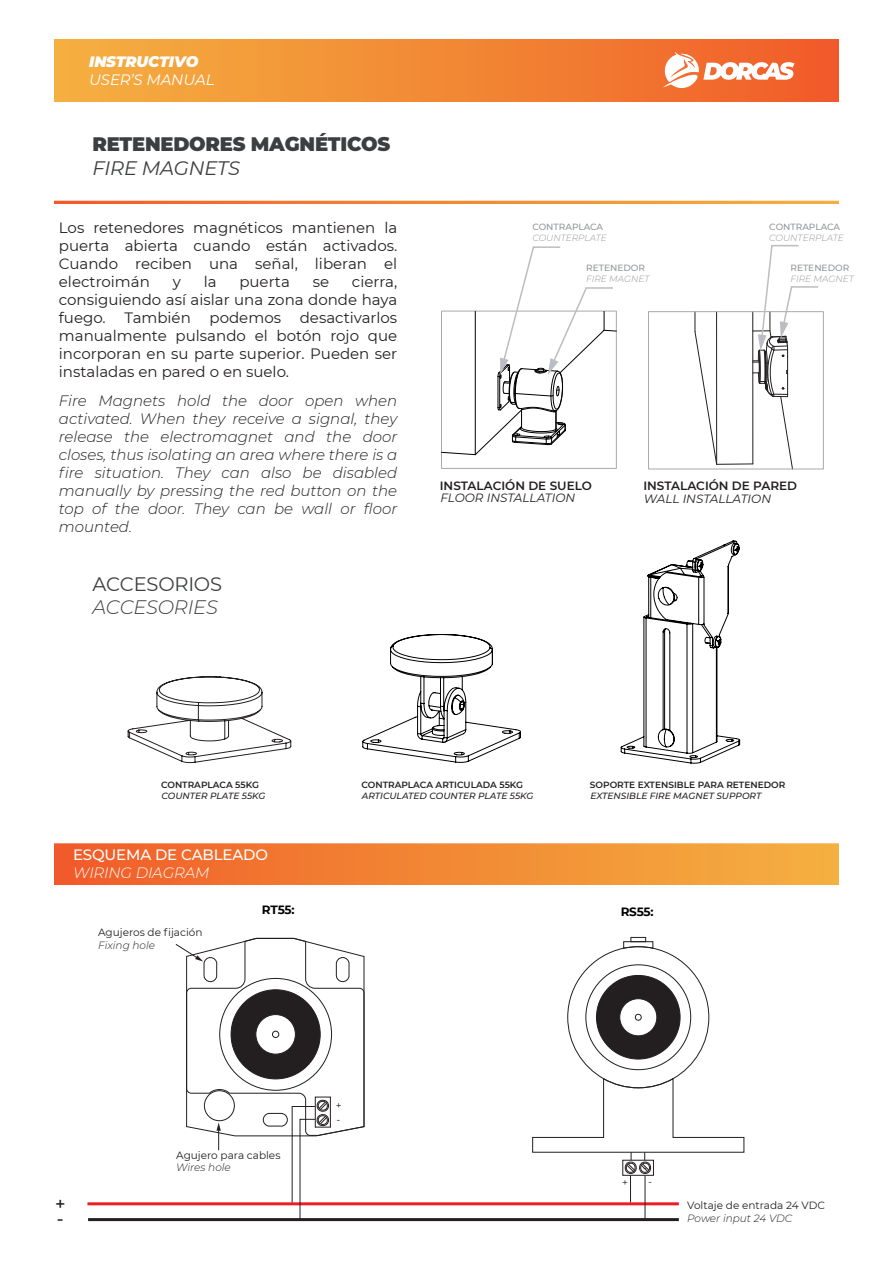
<style>
.page{position:relative;width:893px;height:1263px;background:#fff}
.page>*{position:absolute;margin:0;border:0;box-sizing:border-box;transform-origin:0 0}
.t1{font:900 19.5px "Montserrat";letter-spacing:-.01em;color:#3c3e40}
.t2{font:italic 19.5px "Montserrat";letter-spacing:-.01em;color:#3c3e40}
.t3{font:19.5px "Montserrat";letter-spacing:-.01em;color:#3c3e40}
.t4{font:italic 300 19.5px "Montserrat";letter-spacing:-.01em;color:#3c3e40}
.t5{font:500 18px/15.1px "Montserrat";color:#231f20}
.t6{font:15px/18px "Montserrat";color:#231f20;text-align:justify}
.t7{font:italic 300 15px/18px "Montserrat";color:#231f20;text-align:justify}
.t8{font:500 15px "Montserrat";letter-spacing:-.01em;color:#fff}
.t9{font:italic 300 15px "Montserrat";letter-spacing:-.01em;color:#fff}
.t10{font:italic 15px "Montserrat";letter-spacing:-.01em;color:#fff}
.t11{font:italic 900 15px "Montserrat";letter-spacing:-.01em;color:#fff}
.t12{font:600 12px "Montserrat";color:#231f20}
.t13{font:italic 12px "Montserrat";color:#231f20}
.t14{font:700 12px "Montserrat";letter-spacing:-.02em;color:#000001}
.t15{font:10.5px "Montserrat";color:#231f20}
.t16{font:italic 300 10.5px "Montserrat";color:#231f20}
.t17{font:10.35px/14.1px "Montserrat";color:#231f20}
.t18{font:600 9px "Montserrat";color:#231f20}
.t19{font:italic 500 9px "Montserrat";color:#231f20}
.t20{font:italic 300 9px "Montserrat";color:#939598}
.t21{font:500 9px "Montserrat";color:#939598}
</style>
<div class="page">
<img style="left:55px;top:39px;width:784px;height:63px">
<svg style="left:662px;top:52px;width:132px;height:39px"></svg>
<svg style="left:694px;top:313px;width:23px;height:152px"></svg>
<hr style="left:716px;top:312px;width:1px;height:152px;background:#231f20">
<hr style="left:717px;top:464px;width:36px;height:1px;background:#231f20">
<hr style="left:752px;top:312px;width:1px;height:152px;background:#231f20">
<div style="left:648px;top:311px;width:176px;height:158px;border:1px solid #a8a9ad"></div>
<svg style="left:128px;top:676px;width:163px;height:87px"></svg>
<svg style="left:362px;top:634px;width:159px;height:129px"></svg>
<svg style="left:621px;top:540px;width:119px;height:224px"></svg>
<svg style="left:441px;top:246px;width:176px;height:209px"></svg>
<hr style="left:586px;top:287px;width:27px;height:2px;background:#bcbdc0">
<hr style="left:533px;top:246px;width:27px;height:2px;background:#bcbdc0">
<hr style="left:791px;top:286px;width:27px;height:2px;background:#bcbdc0">
<svg style="left:753px;top:245px;width:45px;height:225px"></svg>
<img style="left:55px;top:201px;width:784px;height:3px">
<img style="left:55px;top:844px;width:784px;height:40px">
<div style="left:630px;top:937px;width:16px;height:5px;border:1px solid #231f20"></div>
<hr style="left:87px;top:1202px;width:592px;height:3px;background:#ee1d23">
<hr style="left:88px;top:1218px;width:591px;height:3px;background:#231f20">
<svg style="left:175px;top:937px;width:190px;height:282px"></svg>
<svg style="left:532px;top:941px;width:213px;height:261px"></svg>
<hr style="left:645px;top:1175px;width:1px;height:44px;background:#231f20">
<p class="t11" style="left:89px;top:50px;width:111px">INSTRUCTIVO</p>
<p class="t10" style="left:89px;top:69px;width:127px">USER’S MANUAL</p>
<h1 class="t1" style="left:92px;top:130px;width:299px">RETENEDORES MAGNÉTICOS</h1>
<h1 class="t2" style="left:92px;top:154px;width:149px">FIRE MAGNETS</h1>
<p class="t6" style="left:59px;top:218px;width:340px">Los retenedores magnéticos mantienen la puerta abierta cuando están activados.<br>Cuando reciben una señal, liberan el electroimán</p>
<p class="t6" style="left:59px;top:272px;width:340px;text-indent:293px">cierra, consiguiendo así aislar una zona donde haya fuego. También podemos desactivarlos manualmente pulsando el botón rojo que incorporan en su parte superior. Pueden ser instaladas en pared o en suelo.</p>
<p class="t7" style="left:59px;top:391px;width:340px">Fire Magnets hold the door open when activated. When they receive a signal, they release the electromagnet and the door closes, thus isolating an area where there is a fire situation. They can also be disabled manually by pressing the red button on the top of the door. They can be wall or floor mounted.</p>
<p class="t6" style="left:173px;top:272px;width:10px">y</p>
<p class="t6" style="left:204px;top:272px;width:14px">la</p>
<p class="t6" style="left:239px;top:272px;width:52px">puerta</p>
<p class="t6" style="left:313px;top:272px;width:18px">se</p>
<h1 class="t3" style="left:92px;top:570px;width:131px">ACCESORIOS</h1>
<h1 class="t4" style="left:92px;top:594px;width:127px">ACCESORIES</h1>
<p class="t21" style="left:532px;top:221px;width:72px">CONTRAPLACA</p>
<p class="t20" style="left:532px;top:232px;width:76px">COUNTERPLATE</p>
<p class="t21" style="left:586px;top:262px;width:60px">RETENEDOR</p>
<p class="t20" style="left:586px;top:273px;width:65px">FIRE MAGNET</p>
<p class="t21" style="left:769px;top:221px;width:72px">CONTRAPLACA</p>
<p class="t20" style="left:769px;top:232px;width:76px">COUNTERPLATE</p>
<p class="t21" style="left:790px;top:262px;width:60px">RETENEDOR</p>
<p class="t20" style="left:790px;top:273px;width:65px">FIRE MAGNET</p>
<p class="t12" style="left:440px;top:477px;width:154px">INSTALACIÓN DE SUELO</p>
<p class="t13" style="left:440px;top:490px;width:136px">FLOOR INSTALLATION</p>
<p class="t12" style="left:643px;top:478px;width:155px">INSTALACIÓN DE PARED</p>
<p class="t13" style="left:644px;top:491px;width:129px">WALL INSTALLATION</p>
<p class="t18" style="left:161px;top:778px;width:99px">CONTRAPLACA 55KG</p>
<p class="t19" style="left:162px;top:790px;width:105px">COUNTER PLATE 55KG</p>
<p class="t8" style="left:73px;top:844px;width:197px">ESQUEMA DE CABLEADO</p>
<p class="t9" style="left:73px;top:862px;width:138px">WIRING DIAGRAM</p>
<p class="t18" style="left:361px;top:778px;width:163px">CONTRAPLACA ARTICULADA 55KG</p>
<p class="t19" style="left:362px;top:790px;width:173px">ARTICULATED COUNTER PLATE 55KG</p>
<p class="t18" style="left:590px;top:778px;width:197px">SOPORTE EXTENSIBLE PARA RETENEDOR</p>
<p class="t19" style="left:590px;top:790px;width:172px">EXTENSIBLE FIRE MAGNET SUPPORT</p>
<p class="t15" style="left:98px;top:925px;width:106px">Agujeros de fijación</p>
<p class="t16" style="left:98px;top:938px;width:58px">Fixing hole</p>
<p class="t14" style="left:262px;top:901px;width:34px">RT55:</p>
<p class="t14" style="left:621px;top:902px;width:34px">RS55:</p>
<p class="t17" style="left:336px;top:1098px;width:7px">+ -</p>
<p class="t5" style="left:55px;top:1195px;width:12px">+ -</p>
<p class="t15" style="left:176px;top:1148px;width:106px">Agujero para cables</p>
<p class="t16" style="left:176px;top:1160px;width:56px">Wires hole</p>
<p class="t17" style="left:622px;top:1174px;width:7px">+</p>
<p class="t17" style="left:643px;top:1160px;width:5px">-</p>
<p class="t17" style="left:648px;top:1174px;width:5px">-</p>
<p class="t15" style="left:687px;top:1198px;width:139px">Voltaje de entrada 24 VDC</p>
<p class="t16" style="left:687px;top:1211px;width:106px">Power input 24 VDC</p>
</div>
